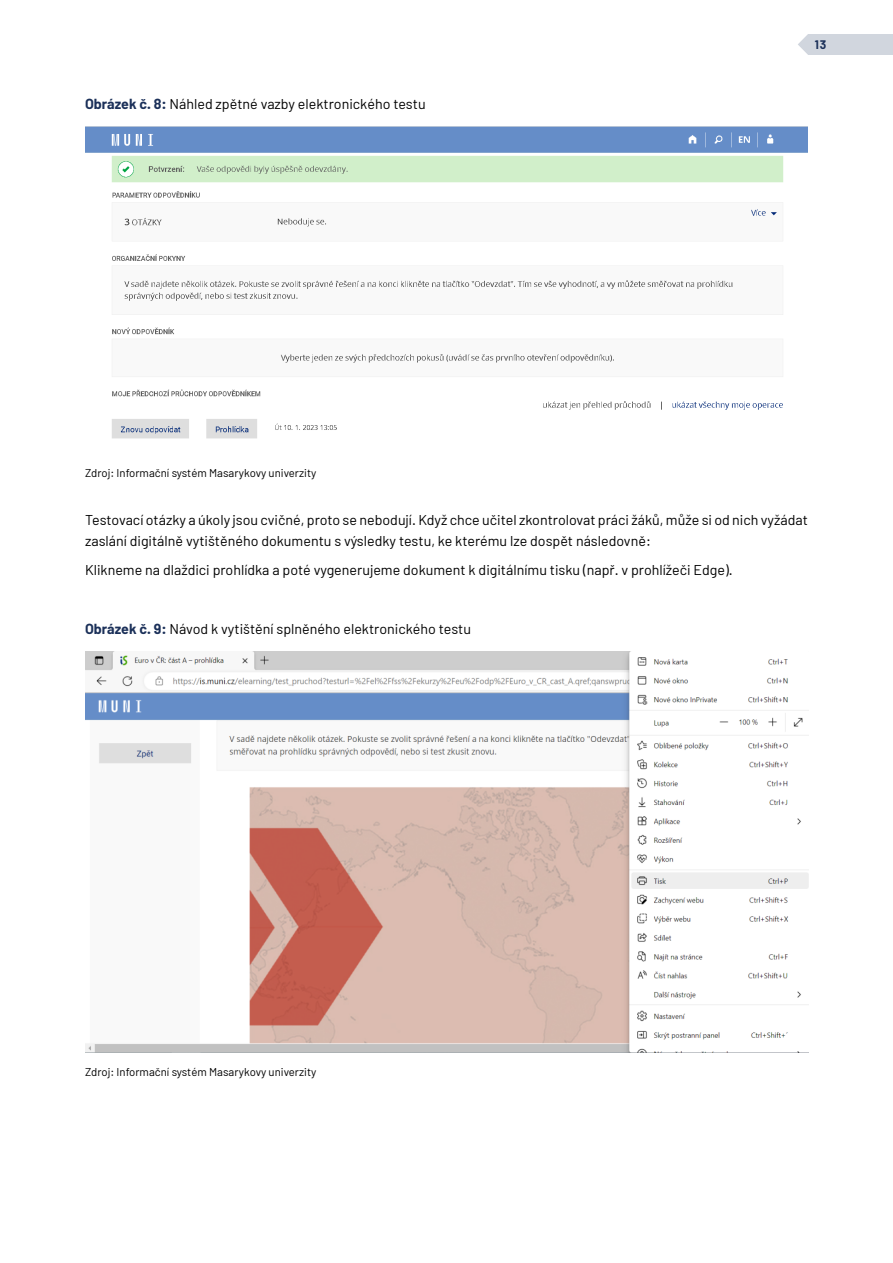
<style>
.page{position:relative;width:893px;height:1263px;background:#fff}
.page>*{position:absolute;margin:0;border:0;box-sizing:border-box;transform-origin:0 0}
.t1{font:14.25px/21px "Barlow";color:#000}
.t2{font:700 12.15px "Barlow";color:#1b3059}
.t3{font:11.4px "Barlow";color:#000}
.s1{font-weight:700;color:#1b3059}
</style>
<div class="page">
<div style="left:808px;top:34px;width:85px;height:21px;background:#d1d6de"></div>
<svg style="left:798px;top:34px;width:10px;height:21px"></svg>
<img style="left:85px;top:126px;width:723px;height:313px">
<img style="left:85px;top:652px;width:723px;height:400px">
<p class="t1" style="left:85px;top:93px;width:342px"><span class="s1">Obrázek č. 8:</span> Náhled zpětné vazby elektronického testu</p>
<p class="t2" style="left:815px;top:37px;width:13px">13</p>
<p class="t3" style="left:85px;top:466px;width:233px">Zdroj: Informační systém Masarykovy univerzity</p>
<p class="t1" style="left:85px;top:509px;width:724px">Testovací otázky a úkoly jsou cvičné, proto se nebodují. Když chce učitel zkontrolovat práci žáků, může si od nich vyžádat zaslání digitálně vytištěného dokumentu s výsledky testu, ke kterému lze dospět následovně:</p>
<p class="t1" style="left:85px;top:559px;width:649px">Klikneme na dlaždici prohlídka a poté vygenerujeme dokument k digitálnímu tisku (např. v prohlížeči Edge).</p>
<p class="t1" style="left:85px;top:618px;width:388px"><span class="s1">Obrázek č. 9:</span> Návod k vytištění splněného elektronického testu</p>
<p class="t3" style="left:85px;top:1065px;width:233px">Zdroj: Informační systém Masarykovy univerzity</p>
</div>
